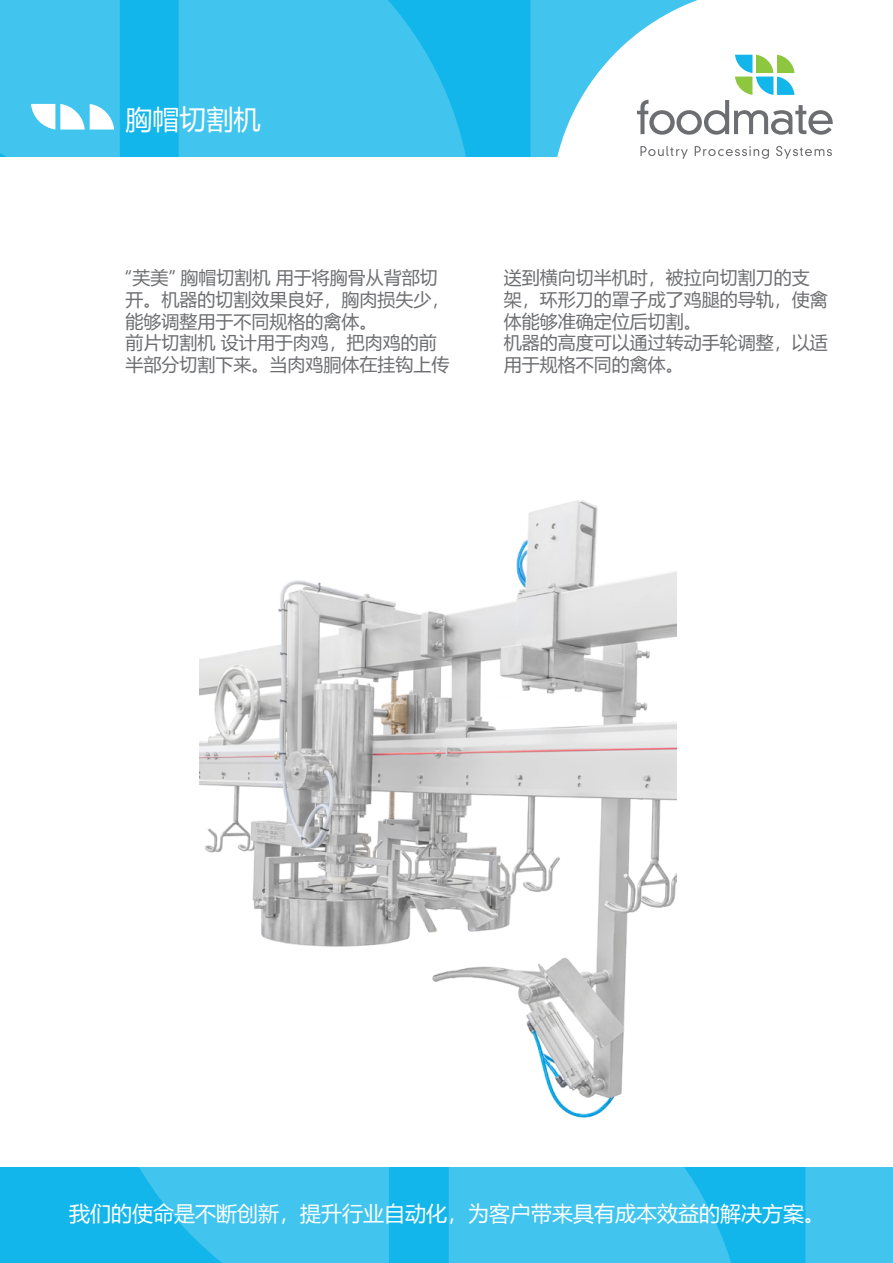
<style>
.page{position:relative;width:893px;height:1263px;background:#fff}
.page>*{position:absolute;margin:0;border:0;box-sizing:border-box;transform-origin:0 0}
.t1{font:27px "Microsoft Ya Hei UI";color:#fff}
.t2{font:21px "Microsoft Ya Hei";color:#fff}
.t3{font:18px/21.6px "Microsoft Ya Hei UI";color:#6d6e71}
</style>
<div class="page">
<div style="left:0;top:0;width:893px;height:157px;background:#13b6ea"></div>
<svg style="left:179px;top:0;width:287px;height:157px;background:#3cc2ed"></svg>
<div style="left:530px;top:0;width:22px;height:157px;background:#41c4ee"></div>
<svg style="left:552px;top:0;width:341px;height:157px;background:#d3f1fb"></svg>
<img style="left:199px;top:500px;width:477px;height:618px">
<div style="left:0;top:1167px;width:893px;height:96px;background:#13b6ea"></div>
<div style="left:449px;top:1167px;width:282px;height:96px;background:#41c4ee"></div>
<svg style="left:139px;top:1167px;width:250px;height:96px;background:#3ac1ed"></svg>
<div style="left:805px;top:1167px;width:88px;height:96px;background:#41c4ee"></div>
<svg style="left:637px;top:55px;width:196px;height:80px;background:#dbe5e1"></svg>
<svg style="left:640px;top:146px;width:48px;height:13px"></svg>
<svg style="left:695px;top:146px;width:74px;height:13px"></svg>
<svg style="left:776px;top:146px;width:56px;height:13px"></svg>
<svg style="left:0;top:0;width:120px;height:157px;background:#4ec8ef"></svg>
<h1 class="t1" style="left:126px;top:101px;width:137px">胸帽切割机</h1>
<p class="t3" style="left:126px;top:267px;width:326px">“芙美” 胸帽切割机 用于将胸骨从背部切开。机器的切割效果良好，胸肉损失少，能够调整用于不同规格的禽体。<br>前片切割机 设计用于肉鸡，把肉鸡的前半部分切割下来。当肉鸡胴体在挂钩上传</p>
<p class="t3" style="left:504px;top:267px;width:325px">送到横向切半机时，被拉向切割刀的支架，环形刀的罩子成了鸡腿的导轨，使禽体能够准确定位后切割。<br>机器的高度可以通过转动手轮调整，以适用于规格不同的禽体。</p>
<p class="t2" style="left:69px;top:1199px;width:758px">我们的使命是不断创新，提升行业自动化，为客户带来具有成本效益的解决方案。</p>
</div>
